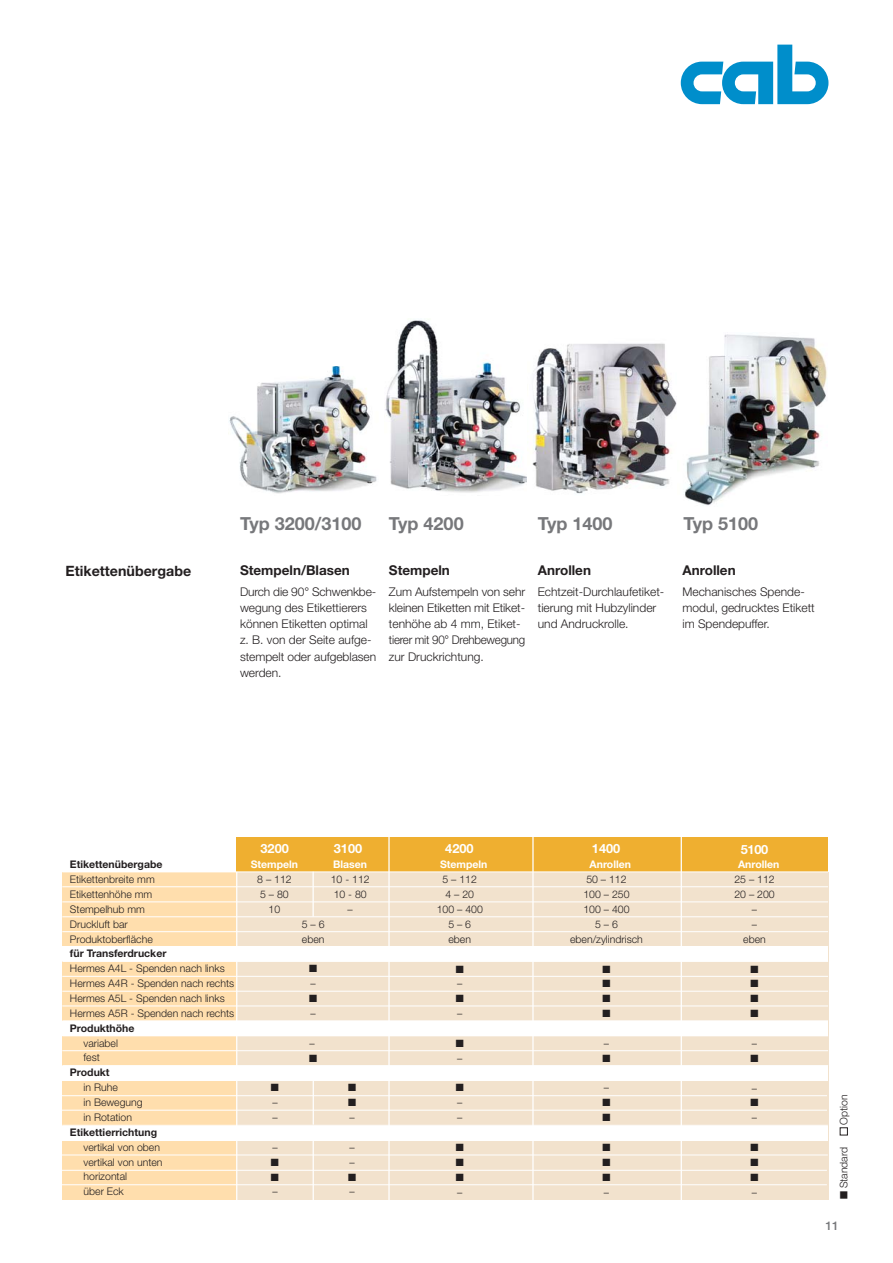
<style>
.page{position:relative;width:893px;height:1263px;background:#fff}
.page>*{position:absolute;margin:0;border:0;box-sizing:border-box;transform-origin:0 0}
.t1{font:700 18px "Helvetica Neue LT";color:#77787b}
.t2{font:700 14.25px "Helvetica Neue LT";color:#231f20}
.t3{font:700 13.5px "Helvetica Neue LT";color:#231f20}
.t4{font:700 12.75px "Helvetica Neue LT";color:#fff}
.t5{font:300 12px/16.2px "Helvetica Neue LT";color:#231f20}
.t6{font:500 12px "Helvetica Neue LT";color:#77787b}
.t7{font:300 10.5px/14.9px "Helvetica Neue LT";color:#231f20}
.t8{font:700 10.5px "Helvetica Neue LT";color:#231f20}
.t9{font:700 10.5px "Helvetica Neue LT";color:#fff}
.t10{font:10.5px/14.9px "Zapf Dingbats ITC";color:#231f20;text-align:justify}
.s1{color:#fff}
</style>
<div class="page">
<img style="left:228px;top:366px;width:149px;height:128px">
<img style="left:385px;top:320px;width:142px;height:173px">
<img style="left:532px;top:343px;width:145px;height:151px">
<img style="left:685px;top:334px;width:142px;height:172px">
<div style="left:237px;top:838px;width:591px;height:34px;background:#efaf30"></div>
<div style="left:237px;top:872px;width:591px;height:327px;background:#f2e2cd"></div>
<div style="left:62px;top:872px;width:175px;height:327px;background:#ffdead"></div>
<hr style="left:236px;top:872px;width:1px;height:347px;background:#fff">
<hr style="left:62px;top:991px;width:766px;height:1px;background:#fff">
<hr style="left:62px;top:961px;width:766px;height:1px;background:#fff">
<hr style="left:62px;top:976px;width:766px;height:1px;background:#fff">
<hr style="left:62px;top:931px;width:766px;height:1px;background:#fff">
<hr style="left:62px;top:886px;width:766px;height:1px;background:#fff">
<hr style="left:62px;top:902px;width:766px;height:1px;background:#fff">
<hr style="left:62px;top:872px;width:766px;height:1px;background:#fff">
<hr style="left:62px;top:916px;width:766px;height:1px;background:#fff">
<hr style="left:62px;top:1065px;width:766px;height:1px;background:#fff">
<hr style="left:62px;top:1006px;width:766px;height:1px;background:#fff">
<hr style="left:61px;top:1095px;width:766px;height:1px;background:#fff">
<hr style="left:62px;top:1036px;width:766px;height:1px;background:#fff">
<hr style="left:62px;top:1050px;width:766px;height:1px;background:#fff">
<hr style="left:61px;top:1110px;width:766px;height:1px;background:#fff">
<hr style="left:62px;top:1155px;width:765px;height:1px;background:#fff">
<hr style="left:61px;top:1170px;width:765px;height:1px;background:#fff">
<hr style="left:62px;top:1125px;width:765px;height:1px;background:#fff">
<hr style="left:61px;top:1184px;width:765px;height:1px;background:#fff">
<hr style="left:388px;top:819px;width:1px;height:403px;background:#fff">
<hr style="left:532px;top:822px;width:1px;height:398px;background:#fff">
<hr style="left:680px;top:822px;width:2px;height:399px;background:#fff">
<div style="left:62px;top:1126px;width:766px;height:15px;background:#fff"></div>
<div style="left:62px;top:1066px;width:766px;height:15px;background:#fff"></div>
<div style="left:62px;top:946px;width:766px;height:15px;background:#fff"></div>
<div style="left:62px;top:1021px;width:766px;height:15px;background:#fff"></div>
<hr style="left:312px;top:1080px;width:2px;height:45px;background:#fff">
<hr style="left:312px;top:872px;width:2px;height:45px;background:#fff">
<hr style="left:312px;top:1141px;width:2px;height:63px;background:#fff">
<svg style="left:680px;top:45px;width:148px;height:59px"></svg>
<svg style="left:603px;top:1109px;width:7px;height:2px"></svg>
<h2 class="t2" style="left:66px;top:566px;width:127px">Etikettenübergabe</h2>
<h1 class="t1" style="left:240px;top:517px;width:123px">Typ 3200/3100</h1>
<h1 class="t1" style="left:389px;top:517px;width:76px">Typ 4200</h1>
<h1 class="t1" style="left:538px;top:517px;width:76px">Typ 1400</h1>
<h1 class="t1" style="left:683px;top:517px;width:76px">Typ 5100</h1>
<p class="t3" style="left:240px;top:566px;width:111px">Stempeln/Blasen</p>
<p class="t5" style="left:240px;top:585px;width:138px">Durch die 90 Schwenkbe&shy;wegung des Etikettierers können Etiketten optimal z. B. von der Seite aufge&shy;stempelt oder aufgeblasen werden.</p>
<p class="t3" style="left:389px;top:566px;width:62px">Stempeln</p>
<p class="t5" style="left:389px;top:585px;width:138px">Zum Aufstempeln von sehr kleinen Etiketten mit Etiket&shy;tenhöhe ab 4 mm, Etiket&shy;tierer mit 90 Drehbewegung zur Druckrichtung.</p>
<p class="t3" style="left:538px;top:566px;width:55px">Anrollen</p>
<p class="t5" style="left:538px;top:585px;width:128px">Echtzeit-Durchlaufetiket&shy;tierung mit Hubzylinder und Andruckrolle.</p>
<p class="t3" style="left:682px;top:566px;width:55px">Anrollen</p>
<p class="t5" style="left:682px;top:585px;width:134px">Mechanisches Spende&shy;modul, gedrucktes Etikett im Spendepuffer.</p>
<p class="t8" style="left:70px;top:861px;width:94px">Etikettenübergabe</p>
<p class="t7" style="left:70px;top:873px;width:86px">Etikettenbreite mm<br>Etikettenhöhe mm<br>Stempelhub mm<br>Druckluft bar<br>Produktoberfläche</p>
<p class="t8" style="left:70px;top:950px;width:98px">für Transferdrucker</p>
<p class="t7" style="left:70px;top:962px;width:166px">Hermes A4L - Spenden nach links<br>Hermes A4R - Spenden nach rechts<br>Hermes A5L - Spenden nach links<br>Hermes A5R - Spenden nach rechts</p>
<p class="t8" style="left:70px;top:1024px;width:66px">Produkthöhe</p>
<p class="t7" style="left:84px;top:1037px;width:36px">variabel fest</p>
<p class="t8" style="left:70px;top:1069px;width:41px">Produkt</p>
<p class="t7" style="left:84px;top:1081px;width:61px">in Ruhe<br>in Bewegung in Rotation</p>
<p class="t8" style="left:70px;top:1128px;width:89px">Etikettierrichtung</p>
<p class="t7" style="left:84px;top:1141px;width:80px">vertikal von oben vertikal von unten horizontal<br>über Eck</p>
<p class="t4" style="left:260px;top:844px;width:30px">3200</p>
<p class="t4" style="left:334px;top:844px;width:30px">3100</p>
<p class="t9" style="left:251px;top:861px;width:49px">Stempeln</p>
<p class="t9" style="left:333px;top:861px;width:36px">Blasen</p>
<p class="t7" style="left:257px;top:873px;width:36px">8 – 112</p>
<p class="t7" style="left:331px;top:873px;width:40px">10 - 112</p>
<p class="t7" style="left:260px;top:888px;width:30px">5 – 80</p>
<p class="t7" style="left:333px;top:888px;width:35px">10 - 80</p>
<p class="t7" style="left:269px;top:903px;width:13px">10</p>
<p class="t7" style="left:347px;top:903px;width:7px">–</p>
<p class="t7" style="left:302px;top:918px;width:24px">5 – 6 eben</p>
<p class="t10" style="left:309px;top:962px;width:9px">■</p>
<p class="t7" style="left:310px;top:977px;width:7px">–</p>
<p class="t10" style="left:309px;top:991px;width:9px">■</p>
<p class="t7" style="left:310px;top:1007px;width:7px">–</p>
<p class="t7" style="left:309px;top:1037px;width:7px">–</p>
<p class="t10" style="left:309px;top:1051px;width:9px">■</p>
<p class="t10" style="left:271px;top:1081px;width:9px">■</p>
<p class="t10" style="left:348px;top:1081px;width:9px">■</p>
<p class="t7" style="left:272px;top:1096px;width:7px">–</p>
<p class="t10" style="left:348px;top:1096px;width:9px">■</p>
<p class="t7" style="left:272px;top:1111px;width:7px">–</p>
<p class="t7" style="left:349px;top:1111px;width:7px">–</p>
<p class="t7" style="left:272px;top:1141px;width:7px">–</p>
<p class="t7" style="left:349px;top:1141px;width:7px">–</p>
<p class="t10" style="left:271px;top:1155px;width:9px">■</p>
<p class="t7" style="left:349px;top:1156px;width:7px">–</p>
<p class="t10" style="left:271px;top:1170px;width:9px">■</p>
<p class="t10" style="left:348px;top:1170px;width:9px">■</p>
<p class="t7" style="left:272px;top:1186px;width:7px">–</p>
<p class="t7" style="left:349px;top:1186px;width:7px">–</p>
<p class="t4" style="left:445px;top:844px;width:30px">4200</p>
<p class="t9" style="left:440px;top:861px;width:49px">Stempeln</p>
<p class="t7" style="left:436px;top:873px;width:48px;text-align:center">5 – 112<br>4 – 20<br>100 – 400<br>5 – 6 eben</p>
<p class="t10" style="left:456px;top:962px;width:9px">■</p>
<p class="t7" style="left:457px;top:977px;width:7px">–</p>
<p class="t10" style="left:456px;top:992px;width:9px">■</p>
<p class="t7" style="left:457px;top:1007px;width:7px">–</p>
<p class="t10" style="left:456px;top:1036px;width:9px">■</p>
<p class="t7" style="left:457px;top:1052px;width:7px">–</p>
<p class="t10" style="left:456px;top:1081px;width:9px">■</p>
<p class="t7" style="left:457px;top:1096px;width:7px">– –</p>
<p class="t10" style="left:456px;top:1140px;width:9px">■ ■ ■</p>
<p class="t7" style="left:457px;top:1186px;width:7px">–</p>
<p class="t4" style="left:592px;top:844px;width:30px">1400</p>
<p class="t9" style="left:589px;top:861px;width:43px">Anrollen</p>
<p class="t7" style="left:570px;top:873px;width:74px;text-align:center">50 – 112<br>100 – 250<br>100 – 400<br>5 – 6 eben/zylindrisch</p>
<p class="t10" style="left:602px;top:962px;width:9px">■ ■ ■ ■</p>
<p class="t7" style="left:604px;top:1037px;width:7px">–</p>
<p class="t10" style="left:602px;top:1051px;width:9px">■</p>
<p class="t7" style="left:604px;top:1082px;width:7px">–</p>
<p class="t10" style="left:602px;top:1140px;width:9px">■ ■ ■</p>
<p class="t7" style="left:604px;top:1186px;width:7px">–</p>
<p class="t4" style="left:740px;top:844px;width:29px">5100</p>
<p class="t9" style="left:738px;top:861px;width:43px">Anrollen</p>
<p class="t7" style="left:734px;top:873px;width:42px;text-align:center">25 – 112<br>20 – 200 –<br>–<br>eben</p>
<p class="t10" style="left:750px;top:962px;width:9px">■ ■ ■ ■</p>
<p class="t7" style="left:752px;top:1037px;width:7px">–</p>
<p class="t10" style="left:750px;top:1051px;width:9px">■</p>
<p class="t7" style="left:752px;top:1082px;width:7px">–</p>
<p class="t10" style="left:750px;top:1096px;width:9px">■</p>
<p class="t7" style="left:752px;top:1111px;width:7px">–</p>
<p class="t10" style="left:750px;top:1140px;width:9px">■ ■ ■</p>
<p class="t7" style="left:752px;top:1186px;width:7px">–</p>
<p class="t7" style="left:837px;top:1199px;width:107px;rotate:-90deg">■ Standard <span class="s1">■</span> Option</p>
<p class="t6" style="left:825px;top:1221px;width:15px">11</p>
</div>
